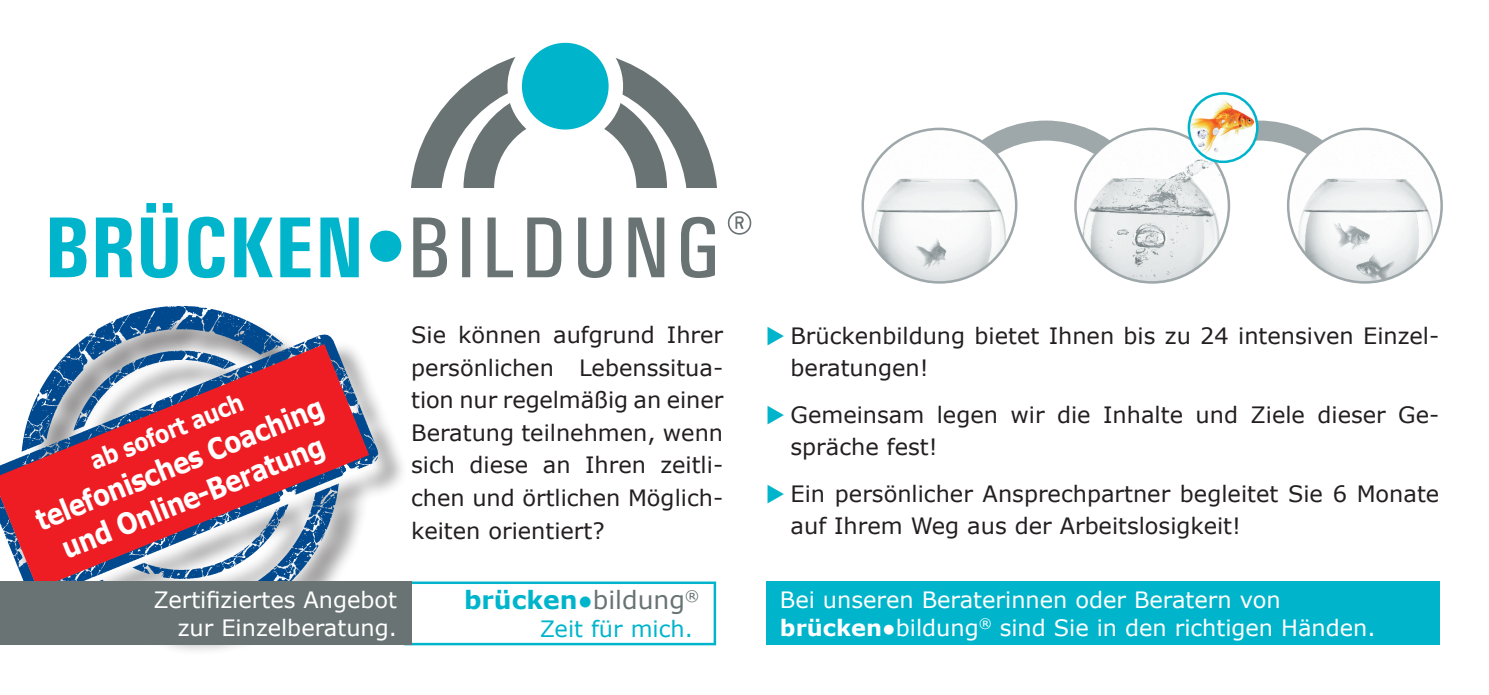
<style>
.page{position:relative;width:1489px;height:695px;background:#fff}
.page>*{position:absolute;margin:0;border:0;box-sizing:border-box;transform-origin:0 0}
.t1{font:700 condensed 86.75px "Univers";color:#00b5cb}
.t2{font:700 29.25px/36px "Verdana";color:#fff;text-align:center;scale:.85 1}
.t3{font:700 25px "Verdana";color:#00b5cb}
.t4{font:700 24.75px "Verdana";color:#fff;scale:.85 1}
.t5{font:22.5px/32.5px "Verdana";color:#231f20}
.t6{font:22.5px/27.5px "Verdana";color:#fff}
.t7{font:22.5px "Verdana";color:#00b5cb}
.s1{font-weight:500;color:#697374}
.s2{color:#00b5cb}
.s3{font-weight:400}
.s4{font-weight:400;color:#697374}
.s5{font-weight:700}
</style>
<div class="page">
<img style="left:77px;top:306px;width:320px;height:189px">
<svg style="left:0;top:344px;width:369px;height:237px;background:#c26876"></svg>
<div style="left:404px;top:581px;width:312px;height:64px;border:2px solid #00b5cb"></div>
<div style="left:932px;top:120px;width:227px;height:227px;border:20px solid #9ea7a9;border-radius:50%"></div>
<div style="left:932px;top:196px;width:227px;height:151px;background:#fff"></div>
<img style="left:1287px;top:129px;width:154px;height:153px;border-radius:77px">
<img style="left:862px;top:129px;width:154px;height:153px;border-radius:77px">
<img style="left:1075px;top:129px;width:153px;height:153px;border-radius:77px">
<img style="left:1188px;top:93px;width:69px;height:69px;border-radius:34px">
<div style="left:1187px;top:92px;width:71px;height:71px;border:2px solid #00b5cb;border-radius:50%"></div>
<div style="left:463px;top:87px;width:204px;height:203px;border:31px solid #697374;border-radius:50%"></div>
<div style="left:410px;top:49px;width:307px;height:308px;border:31px solid #697374;border-radius:50%"></div>
<div style="left:507px;top:28px;width:116px;height:116px;background:#fff;border-radius:50%"></div>
<div style="left:522px;top:43px;width:86px;height:86px;background:#00b5cb;border-radius:50%"></div>
<div style="left:404px;top:189px;width:331px;height:173px;background:#fff"></div>
<div style="left:765px;top:581px;width:674px;height:64px;background:#00b5cb"></div>
<div style="left:0;top:581px;width:411px;height:64px;background:#697374"></div>
<h1 class="t1" style="left:44px;top:195px;width:708px">BRÜCKEN • <span class="s1">BILDUNG</span><sup>®</sup></h1>
<p class="t4" style="left:85px;top:447px;width:193px;rotate:-22deg">ab sofort auch</p>
<p class="t2" style="left:30px;top:503px;width:364px;rotate:-22deg">telefonisches Coaching und Online-Beratung</p>
<p class="t6" style="left:154px;top:585px;width:245px;text-align:right">Zertifiziertes Angebot zur Einzelberatung.</p>
<p class="t5" style="left:411px;top:318px;width:313px;text-align:justify">Sie können aufgrund Ihrer persönlichen Lebenssitua&shy;tion nur regelmäßig an einer Beratung teilnehmen, wenn sich diese an Ihren zeitli&shy;chen und örtlichen Möglich&shy;keiten orientiert?</p>
<p class="t5" style="left:790px;top:318px;width:650px;text-indent:-25px"><span class="s2">◆</span> Brückenbildung bietet Ihnen bis zu 24 intensiven Einzel&shy;beratungen!</p>
<p class="t5" style="left:790px;top:397px;width:650px;text-indent:-25px"><span class="s2">◆</span> Gemeinsam legen wir die Inhalte und Ziele dieser Ge&shy;spräche fest!</p>
<p class="t5" style="left:790px;top:476px;width:650px;text-indent:-25px"><span class="s2">◆</span> Ein persönlicher Ansprechpartner begleitet Sie 6 Monate auf Ihrem Weg aus der Arbeitslosigkeit!</p>
<p class="t3" style="left:464px;top:584px;width:237px">brücken<span class="s3">●</span><span class="s4">bildung</span><sup>®</sup></p>
<p class="t7" style="left:540px;top:614px;width:155px">Zeit für mich.</p>
<p class="t6" style="left:780px;top:585px;width:597px">Bei unseren Beraterinnen oder Beratern von <span class="s5">brücken</span>●bildung<sup>®</sup> sind Sie in den richtigen Händen.</p>
</div>
